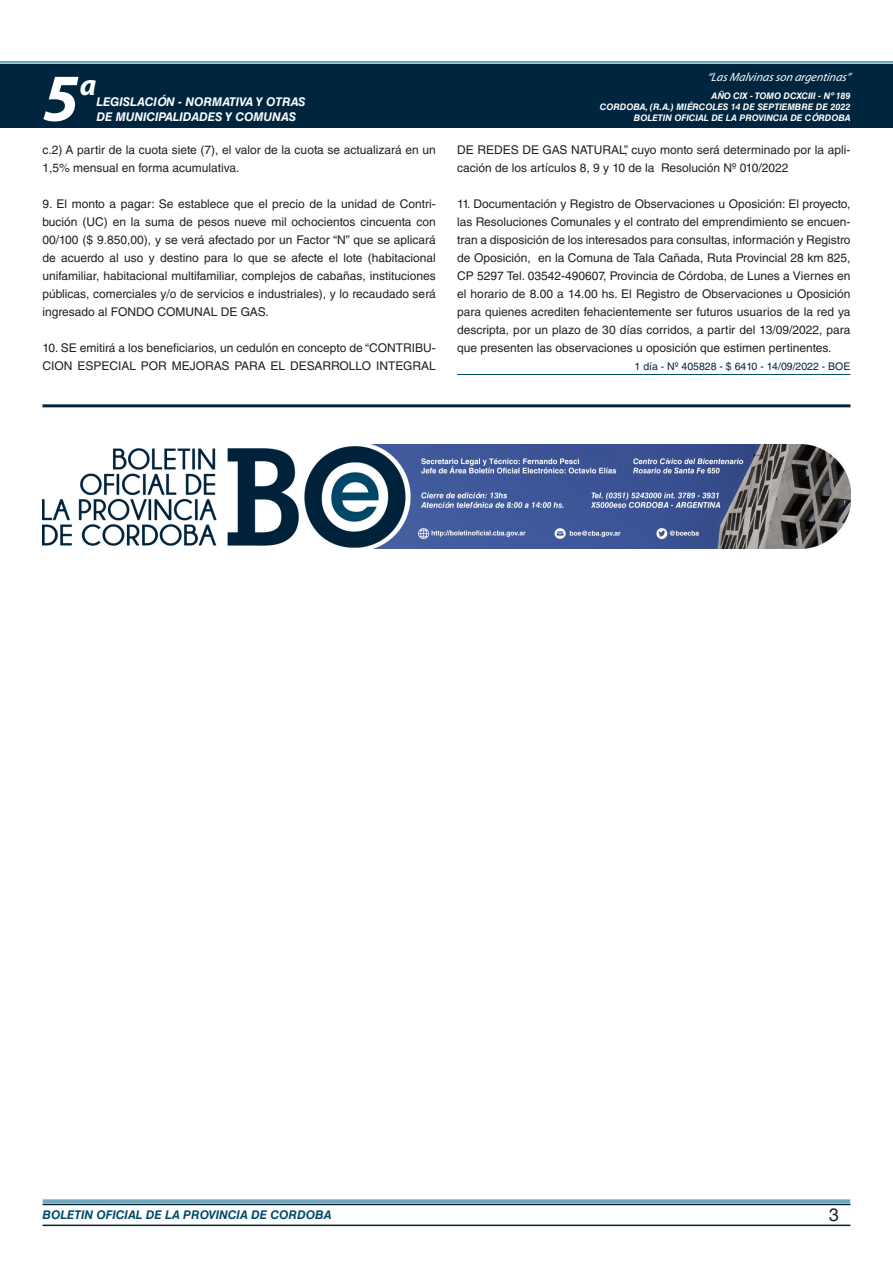
<style>
.page{position:relative;width:893px;height:1263px;background:#fff}
.page>*{position:absolute;margin:0;border:0;box-sizing:border-box;transform-origin:0 0}
.t1{font:italic 700 67.5px "Myriad Pro";color:#fff}
.t2{font:italic 700 30px "Myriad Pro";color:#fff}
.t3{font:18px "Helvetica LT Std";color:#231f20}
.TEXTO_BASE{font:12px/18px "Helvetica LT Std";color:#231f20}
.t4{font:italic 700 12px "Helvetica LT Std";color:#fff}
.t5{font:italic 700 12px "Helvetica LT Std";color:#004b6c}
.t6{font:italic 12px "Myriad Pro";color:#fff}
.FECHA_DE_VENCIMIENTO{font:10.5px "Helvetica LT Std";color:#00263f}
.t7{font:italic 700 9px/10.8px "Helvetica LT Std";color:#fff;text-align:right}
</style>
<div class="page">
<div style="left:0;top:61px;width:893px;height:6px;background:#fff;opacity:.75"></div>
<div style="left:0;top:64px;width:893px;height:64px;background:#00263f"></div>
<hr style="left:43px;top:1224px;width:807px;height:2px;background:#00263f">
<div style="left:42px;top:1198px;width:809px;height:8px;background:#fff;opacity:.75"></div>
<hr style="left:457px;top:374px;width:393px;height:1px;background:#004b6c">
<hr style="left:43px;top:404px;width:807px;height:3px;background:#00263f">
<img style="left:43px;top:445px;width:807px;height:103px">
<h1 class="t1" style="left:43px;top:54px;width:38px">5</h1>
<h2 class="t2" style="left:80px;top:66px;width:18px">a</h2>
<p class="t4" style="left:96px;top:95px;width:211px">LEGISLACIÓN - NORMATIVA Y OTRAS</p>
<p class="t4" style="left:96px;top:109px;width:201px">DE MUNICIPALIDADES Y COMUNAS</p>
<p class="TEXTO_BASE" style="left:43px;top:141px;width:395px">c.2) A partir de la cuota siete (7), el valor de la cuota se actualizará en un<br>1,5% mensual en forma acumulativa.</p>
<p class="TEXTO_BASE" style="left:43px;top:195px;width:395px;text-align:justify">9. El monto a pagar: Se establece que el precio de la unidad de Contri&shy;bución (UC) en la suma de pesos nueve mil ochocientos cincuenta con 00/100 ($ 9.850,00), y se verá afectado por un Factor “N” que se aplicará de acuerdo al uso y destino para lo que se afecte el lote (habitacional unifamiliar, habitacional multifamiliar, complejos de cabañas, instituciones públicas, comerciales y/o de servicios e industriales), y lo recaudado será ingresado al FONDO COMUNAL DE GAS.</p>
<p class="TEXTO_BASE" style="left:43px;top:339px;width:395px">10. SE emitirá a los beneficiarios, un cedulón en concepto de “CONTRIBU-<br>CION ESPECIAL POR MEJORAS PARA EL DESARROLLO INTEGRAL</p>
<p class="t6" style="left:707px;top:70px;width:145px">“LasMalvinasson argentinas”</p>
<p class="t7" style="left:600px;top:91px;width:252px">AÑO CIX - TOMO DCXCIII - Nº 189<br>CORDOBA, (R.A.) MIÉRCOLES 14 DE SEPTIEMBRE DE 2022<br>BOLETIN OFICIAL DE LA PROVINCIA DE CÓRDOBA</p>
<p class="TEXTO_BASE" style="left:457px;top:141px;width:395px">DE REDES DE GAS NATURAL”, cuyo monto será determinado por la apli&shy;cación de los artículos 8, 9 y 10 de la Resolución Nº 010/2022</p>
<p class="TEXTO_BASE" style="left:457px;top:195px;width:395px;text-align:justify">11. Documentación y Registro de Observaciones u Oposición: El proyecto, las Resoluciones Comunales y el contrato del emprendimiento se encuen&shy;tran a disposición de los interesados para consultas, información y Registro de Oposición, en la Comuna de Tala Cañada, Ruta Provincial 28 km 825, CP 5297 Tel. 03542-490607, Provincia de Córdoba, de Lunes a Viernes en el horario de 8.00 a 14.00 hs. El Registro de Observaciones u Oposición para quienes acrediten fehacientemente ser futuros usuarios de la red ya descripta, por un plazo de 30 días corridos, a partir del 13/09/2022, para que presenten las observaciones u oposición que estimen pertinentes.</p>
<p class="FECHA_DE_VENCIMIENTO" style="left:635px;top:360px;width:217px">1 día - Nº 405828 - $ 6410 - 14/09/2022 - BOE</p>
<p class="t5" style="left:43px;top:1208px;width:290px">BOLETIN OFICIAL DE LA PROVINCIA DE CORDOBA</p>
<h3 class="t3" style="left:829px;top:1204px;width:12px">3</h3>
</div>
